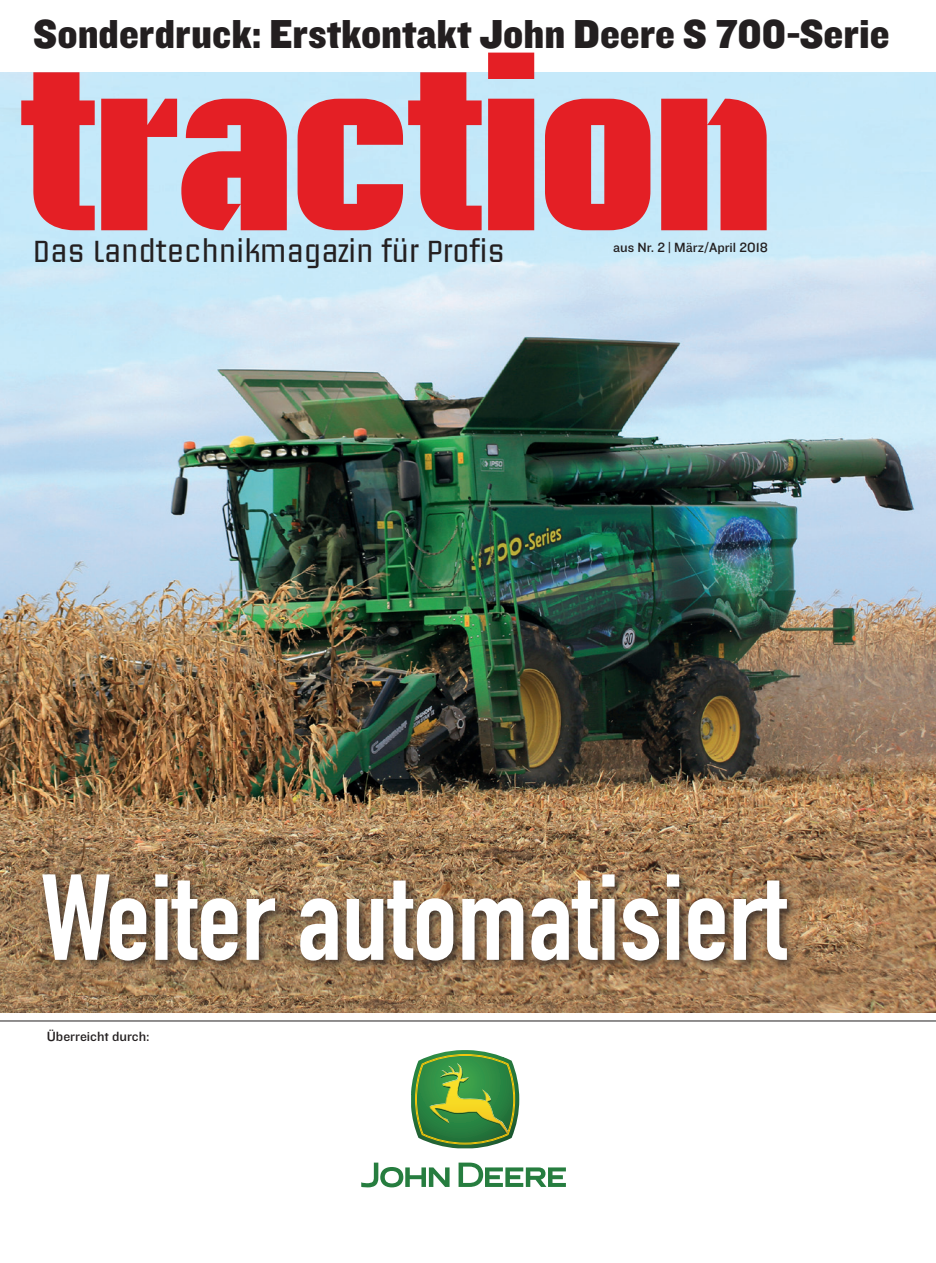
<style>
.page{position:relative;width:936px;height:1263px;background:#fff}
.page>*{position:absolute;margin:0;border:0;box-sizing:border-box;transform-origin:0 0}
.t1{font:120px "DIN Engschrift Std";color:#fff}
.t2{font:42px "Knockout 71 Full Middlewt";color:#231f20}
.t3{font:30px "Briem Akademi Std";letter-spacing:-.01em;color:#231f20}
.t4{font:13.8px "Knockout 31 Junior Middlewt";color:#231f20;scale:1.04 1}
</style>
<div class="page">
<img style="left:0;top:72px;width:935px;height:940px">
<svg style="left:21px;top:53px;width:745px;height:177px;background:#dc7881"></svg>
<div style="left:39px;top:870px;width:760px;height:102px;background:#231f20;opacity:.75"></div>
<hr style="left:0;top:1020px;width:935px;height:1px;background:#231f20">
<svg style="left:411px;top:1050px;width:108px;height:98px;background:#669f52"></svg>
<svg style="left:458px;top:1162px;width:108px;height:25px"></svg>
<svg style="left:361px;top:1162px;width:88px;height:25px"></svg>
<p class="t2" style="left:34px;top:6px;width:857px">Sonderdruck: Erstkontakt John Deere S 700-Serie</p>
<p class="t3" style="left:33px;top:235px;width:473px">Das Landtechnikmagazin für Profis</p>
<p class="t4" style="left:613px;top:238px;width:150px">aus Nr. 2 | März/April 2018</p>
<h1 class="t1" style="left:40px;top:847px;width:747px">Weiter automatisiert</h1>
<p class="t4" style="left:47px;top:1027px;width:100px">Überreicht durch:</p>
</div>
